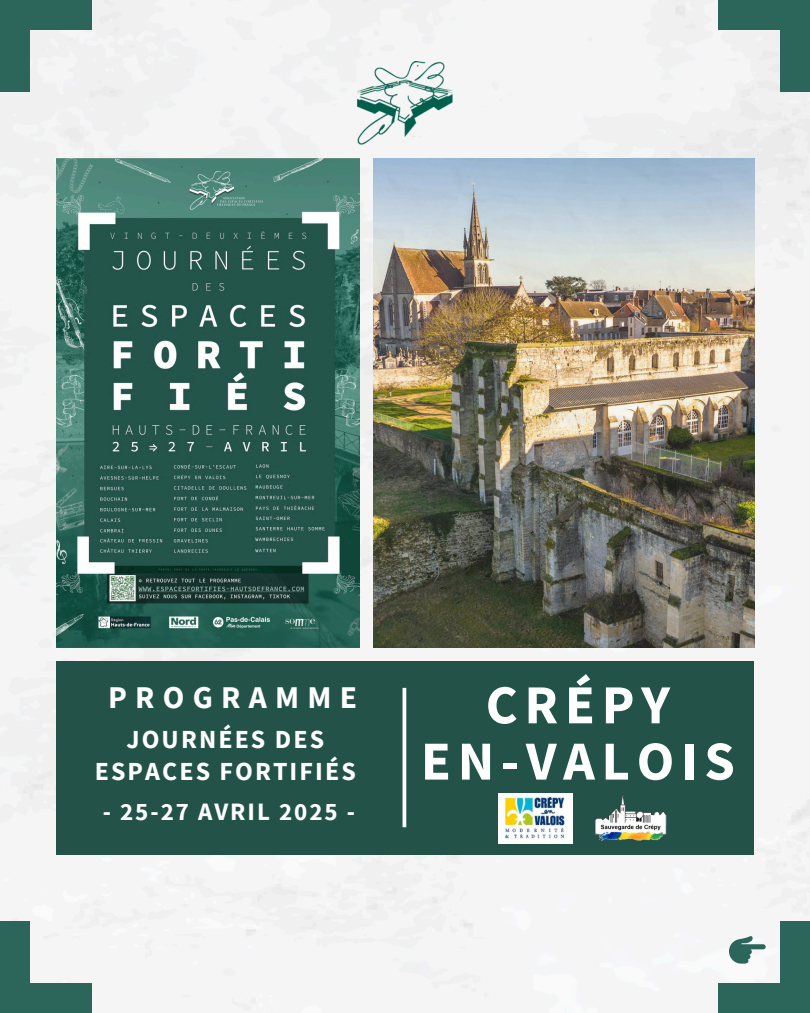
<style>
.page{position:relative;width:810px;height:1013px;background:#fff}
.page>*{position:absolute;margin:0;border:0;box-sizing:border-box;transform-origin:0 0}
.t1{font:700 55px/56.2px "Source Sans Pro";letter-spacing:.12em;color:#fff;text-align:center}
.t2{font:700 31.6px "Source Sans Pro";letter-spacing:.26em;color:#fff}
.t3{font:700 26px "Source Sans Pro";letter-spacing:.08em;color:#fff}
.t4{font:700 25px "Source Sans Pro";letter-spacing:.08em;color:#fff}
</style>
<div class="page">
<div style="left:0;top:0;width:810px;height:1012px;background:#f5f5f5"></div>
<div style="left:0;top:0;width:30px;height:92px;background:#2c6559"></div>
<div style="left:0;top:0;width:92px;height:29px;background:#2c6559"></div>
<div style="left:718px;top:0;width:92px;height:29px;background:#2c6559"></div>
<div style="left:780px;top:0;width:30px;height:92px;background:#2c6559"></div>
<div style="left:780px;top:921px;width:30px;height:91px;background:#2c6559"></div>
<div style="left:718px;top:983px;width:92px;height:29px;background:#2c6559"></div>
<div style="left:0;top:983px;width:92px;height:29px;background:#2c6559"></div>
<div style="left:0;top:921px;width:29px;height:91px;background:#2c6559"></div>
<img style="left:56px;top:159px;width:304px;height:488px">
<img style="left:373px;top:159px;width:381px;height:488px">
<div style="left:56px;top:661px;width:698px;height:193px;background:#235249"></div>
<hr style="left:403px;top:688px;width:3px;height:139px;background:#fff">
<img style="left:498px;top:793px;width:74px;height:50px">
<img style="left:594px;top:792px;width:73px;height:48px">
<svg style="left:729px;top:935px;width:37px;height:28px"></svg>
<img style="left:358px;top:62px;width:95px;height:82px">
<p class="t2" style="left:108px;top:677px;width:250px">PROGRAMME</p>
<p class="t3" style="left:127px;top:722px;width:199px">JOURNÉES DES</p>
<p class="t3" style="left:95px;top:754px;width:262px">ESPACES FORTIFIÉS</p>
<p class="t4" style="left:103px;top:795px;width:254px">- 25-27 AVRIL 2025 -</p>
<p class="t1" style="left:421px;top:675px;width:315px">CRÉPY<br>EN-VALOIS</p>
</div>
